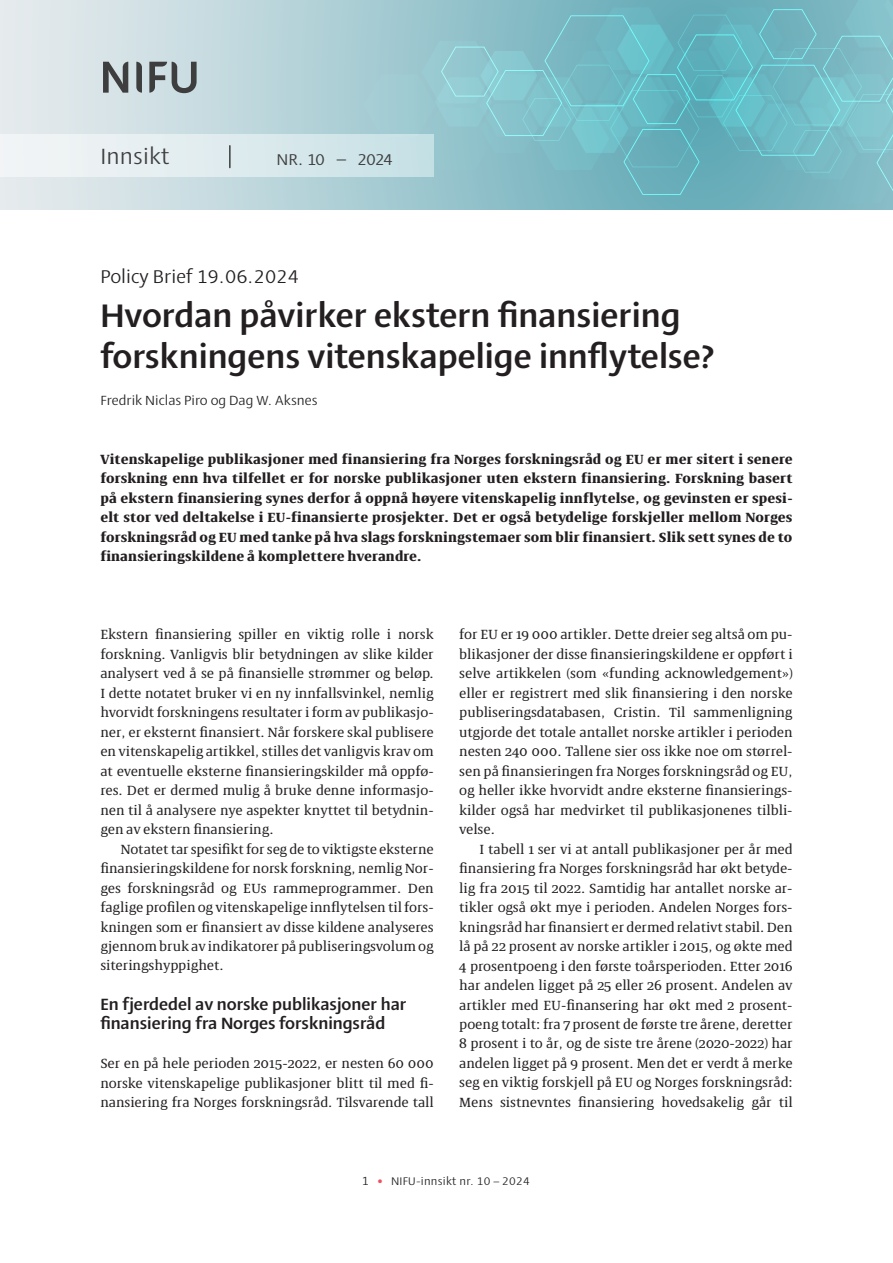
<style>
.page{position:relative;width:893px;height:1263px;background:#fff}
.page>*{position:absolute;margin:0;border:0;box-sizing:border-box;transform-origin:0 0}
.NIFU_Overskrift_1{font:700 33px/40.5px "Ador";color:#231f20}
.t1{font:22.5px "Ador";letter-spacing:.005em;color:#3e3e3f}
.NIFU_Overskrift_stikktittel{font:18.75px "Ador";color:#231f20}
.NIFU_Rapportnummer{font:18.75px "Ador";color:#3e3e3f}
.NIFU_Overskrift_2{font:700 16.5px/19.5px "Ador";color:#231f20}
.NIFU_Normal_første{font:13.5px/19.5px "Bionik";color:#231f20;text-align:justify}
.NIFU_Normal{font:13.5px/19.5px "Bionik";color:#231f20;text-align:justify}
.NIFU_Ingress{font:700 13.5px/19.5px "Bionik";letter-spacing:.02em;color:#231f20;text-align:justify}
.NIFU_Forfatter{font:13.5px "Ador";color:#231f20}
.t2{font:11.25px "Ador";letter-spacing:.02em;color:#231f20}
.s1{font-size:12px}
.s2{font-family:"Calibri 2";font-size:12px;color:#ef5060}
</style>
<div class="page">
<div style="left:0;top:0;width:893px;height:210px;background:linear-gradient(to right,#e1e8eb,#5ca7b4)"></div>
<svg style="left:364px;top:0;width:529px;height:203px;background:#7bbcc6"></svg>
<svg style="left:136px;top:62px;width:6px;height:31px"></svg>
<svg style="left:103px;top:62px;width:25px;height:31px"></svg>
<svg style="left:149px;top:62px;width:48px;height:31px"></svg>
<div style="left:0;top:134px;width:434px;height:43px;background:linear-gradient(to right,#f5f6f7,#c7e1e5)"></div>
<hr style="left:229px;top:146px;width:2px;height:22px;background:#3d3d3d">
<h2 class="t1" style="left:100px;top:140px;width:71px">Innsikt</h2>
<p class="NIFU_Rapportnummer" style="left:276px;top:145px;width:118px">nr. 10 – 2024</p>
<p class="NIFU_Overskrift_stikktittel" style="left:100px;top:263px;width:200px">Policy Brief 19.06.2024</p>
<p class="NIFU_Overskrift_1" style="left:100px;top:294px;width:616px">Hvordan påvirker ekstern finansiering forskningens vitenskapelige innflytelse?</p>
<p class="NIFU_Forfatter" style="left:100px;top:391px;width:219px">Fredrik Niclas Piro og Dag W. Aksnes</p>
<p class="NIFU_Ingress" style="left:100px;top:449px;width:694px">Vitenskapelige publikasjoner med finansiering fra Norges forskningsråd og EU er mer sitert i senere forskning enn hva tilfellet er for norske publikasjoner uten ekstern finansiering. Forskning basert på ekstern finansiering synes derfor å oppnå høyere vitenskapelig innflytelse, og gevinsten er spesi&shy;elt stor ved deltakelse i EU-finansierte prosjekter. Det er også betydelige forskjeller mellom Norges forskningsråd og EU med tanke på hva slags forskningstemaer som blir finansiert. Slik sett synes de to finansieringskildene å komplettere hverandre.</p>
<p class="NIFU_Normal_første" style="left:100px;top:624px;width:335px">Ekstern finansiering spiller en viktig rolle i norsk forskning. Vanligvis blir betydningen av slike kilder analysert ved å se på finansielle strømmer og beløp.<br>I dette notatet bruker vi en ny innfallsvinkel, nemlig hvorvidt forskningens resultater i form av publikasjo&shy;ner, er eksternt finansiert. Når forskere skal publisere en vitenskapelig artikkel, stilles det vanligvis krav om at eventuelle eksterne finansieringskilder må oppfø&shy;res. Det er dermed mulig å bruke denne informasjo&shy;nen til å analysere nye aspekter knyttet til betydnin&shy;gen av ekstern finansiering.</p>
<p class="NIFU_Normal" style="left:100px;top:839px;width:335px;text-indent:20px">Notatet tar spesifikt for seg de to viktigste eksterne finansieringskildene for norsk forskning, nemlig Nor&shy;ges forskningsråd og EUs rammeprogrammer. Den faglige profilen og vitenskapelige innflytelsen til fors&shy;kningen som er finansiert av disse kildene analyseres gjennom bruk av indikatorer på publiseringsvolum og siteringshyppighet.</p>
<p class="NIFU_Overskrift_2" style="left:100px;top:993px;width:308px">En fjerdedel av norske publikasjoner har finansiering fra Norges forskningsråd</p>
<p class="NIFU_Normal_første" style="left:100px;top:1053px;width:335px">Ser en på hele perioden 2015-2022, er nesten 60 000 norske vitenskapelige publikasjoner blitt til med fi&shy;nansiering fra Norges forskningsråd. Tilsvarende tall</p>
<p class="NIFU_Normal_første" style="left:459px;top:624px;width:335px">for EU er 19 000 artikler. Dette dreier seg altså om pu&shy;blikasjoner der disse finansieringskildene er oppført i selve artikkelen (som «funding acknowledgement») eller er registrert med slik finansiering i den norske publiseringsdatabasen, Cristin. Til sammenligning utgjorde det totale antallet norske artikler i perioden nesten 240 000. Tallene sier oss ikke noe om størrel&shy;sen på finansieringen fra Norges forskningsråd og EU, og heller ikke hvorvidt andre eksterne finansierings&shy;kilder også har medvirket til publikasjonenes tilbli&shy;velse.</p>
<p class="NIFU_Normal" style="left:459px;top:839px;width:335px;text-indent:20px">I tabell 1 ser vi at antall publikasjoner per år med finansiering fra Norges forskningsråd har økt betyde&shy;lig fra 2015 til 2022. Samtidig har antallet norske ar&shy;tikler også økt mye i perioden. Andelen Norges fors&shy;kningsråd har finansiert er dermed relativt stabil. Den lå på 22 prosent av norske artikler i 2015, og økte med 4 prosentpoeng i den første toårsperioden. Etter 2016 har andelen ligget på 25 eller 26 prosent. Andelen av artikler med EU-finansering har økt med 2 prosent&shy;poeng totalt: fra 7 prosent de første tre årene, deretter 8 prosent i to år, og de siste tre årene (2020-2022) har andelen ligget på 9 prosent. Men det er verdt å merke seg en viktig forskjell på EU og Norges forskningsråd:<br>Mens sistnevntes finansiering hovedsakelig går til</p>
<p class="t2" style="left:362px;top:1173px;width:170px"><span class="s1">1</span> <span class="s2">•</span> NIFU-innsikt nr. 10 – 2024</p>
</div>
